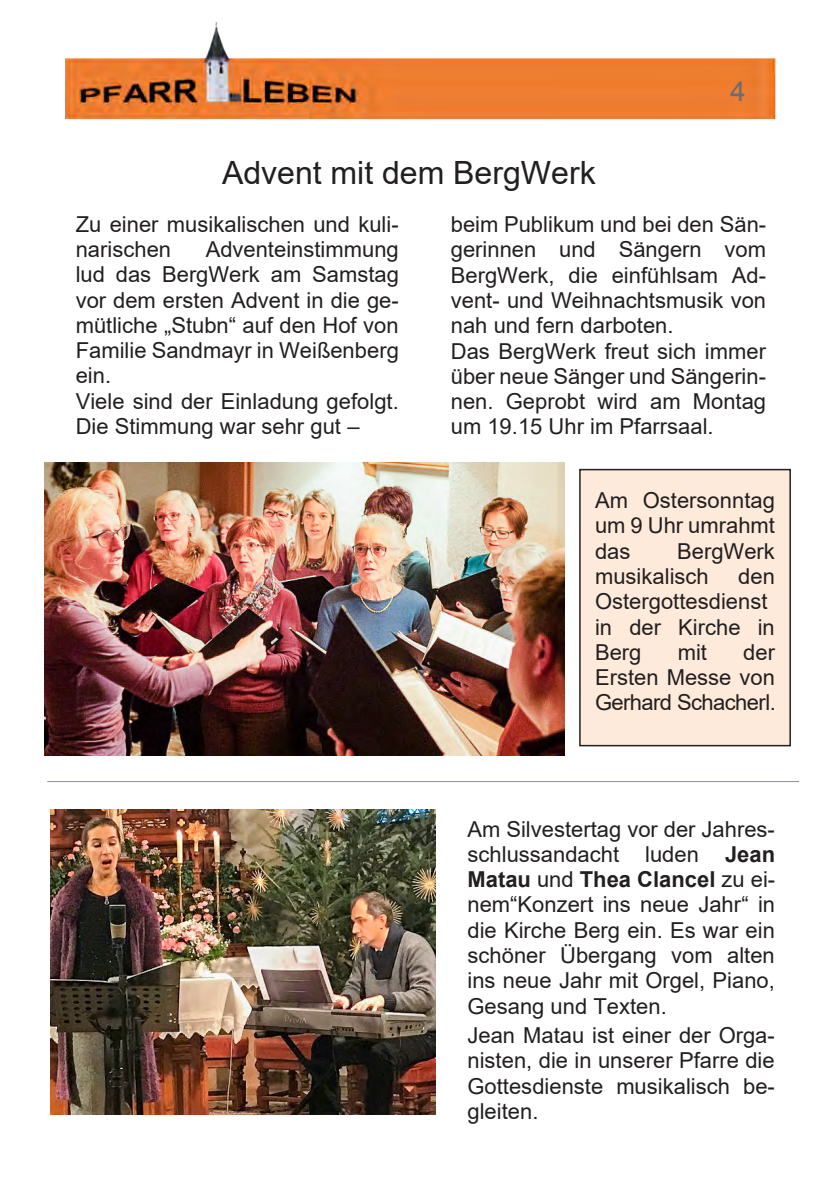
<style>
.page{position:relative;width:840px;height:1191px;background:#fff}
.page>*{position:absolute;margin:0;border:0;box-sizing:border-box;transform-origin:0 0}
.t1{font:32px "Arial";color:#231f20}
.t2{font:28px "Arial";color:#6c6d70}
.t3{font:22px/25.2px "Arial";color:#231f20}
.s1{font-weight:700}
</style>
<div class="page">
<img style="left:65px;top:22px;width:709px;height:98px">
<div style="left:579px;top:469px;width:210px;height:276px;background:#fdeada"></div>
<div style="left:579px;top:469px;width:211px;height:277px;border:1px solid #231f20"></div>
<img style="left:50px;top:810px;width:385px;height:305px">
<img style="left:44px;top:462px;width:520px;height:293px">
<hr style="left:47px;top:781px;width:751px;height:1px;background:#5b9bd5">
<p class="t1" style="left:222px;top:150px;width:375px">Advent mit dem BergWerk</p>
<p class="t2" style="left:729px;top:72px;width:17px">4</p>
<p class="t3" style="left:76px;top:211px;width:324px">Zu einer musikalischen und kuli&shy;narischen</p>
<p class="t3" style="left:76px;top:236px;width:324px;text-indent:130px">Adventeinstimmung lud das BergWerk am Samstag vor dem ersten Advent in die ge&shy;mütliche „Stubn“ auf den Hof von<br>Familie Sandmayr in Weißenberg ein.<br>Viele sind der Einladung gefolgt.<br>Die Stimmung war sehr gut –</p>
<p class="t3" style="left:450px;top:212px;width:317px">beim Publikum und bei den Sän&shy;gerinnen und Sängern vom<br>BergWerk, die einfühlsam Ad&shy;vent- und Weihnachtsmusik von nah und fern darboten.<br>Das BergWerk freut sich immer über neue Sänger und Sängerin&shy;nen. Geprobt wird am Montag um 19.15 Uhr im Pfarrsaal.</p>
<p class="t3" style="left:594px;top:487px;width:181px;text-align:justify">Am Ostersonntag um 9 Uhr umrahmt das</p>
<p class="t3" style="left:594px;top:538px;width:181px;text-indent:82px">BergWerk musikalisch</p>
<p class="t3" style="left:594px;top:563px;width:181px;text-indent:143px">den<br>Ostergottesdienst in der Kirche in<br>Berg</p>
<p class="t3" style="left:594px;top:639px;width:182px;text-align:justify;text-indent:148px">der Ersten Messe von Gerhard Schacherl.</p>
<p class="t3" style="left:677px;top:639px;width:31px">mit</p>
<p class="t3" style="left:467px;top:816px;width:309px;text-align:justify">Am Silvestertag vor der Jahres&shy;schlussandacht luden <span class="s1">Jean Matau</span> und <span class="s1">Thea Clancel</span> zu ei&shy;nem“Konzert ins neue Jahr“ in die Kirche Berg ein. Es war ein schöner Übergang vom alten ins neue Jahr mit Orgel, Piano, Gesang und Texten.</p>
<p class="t3" style="left:467px;top:1022px;width:309px;text-align:justify">Jean Matau ist einer der Orga&shy;nisten, die in unserer Pfarre die Gottesdienste musikalisch be&shy;gleiten.</p>
</div>
